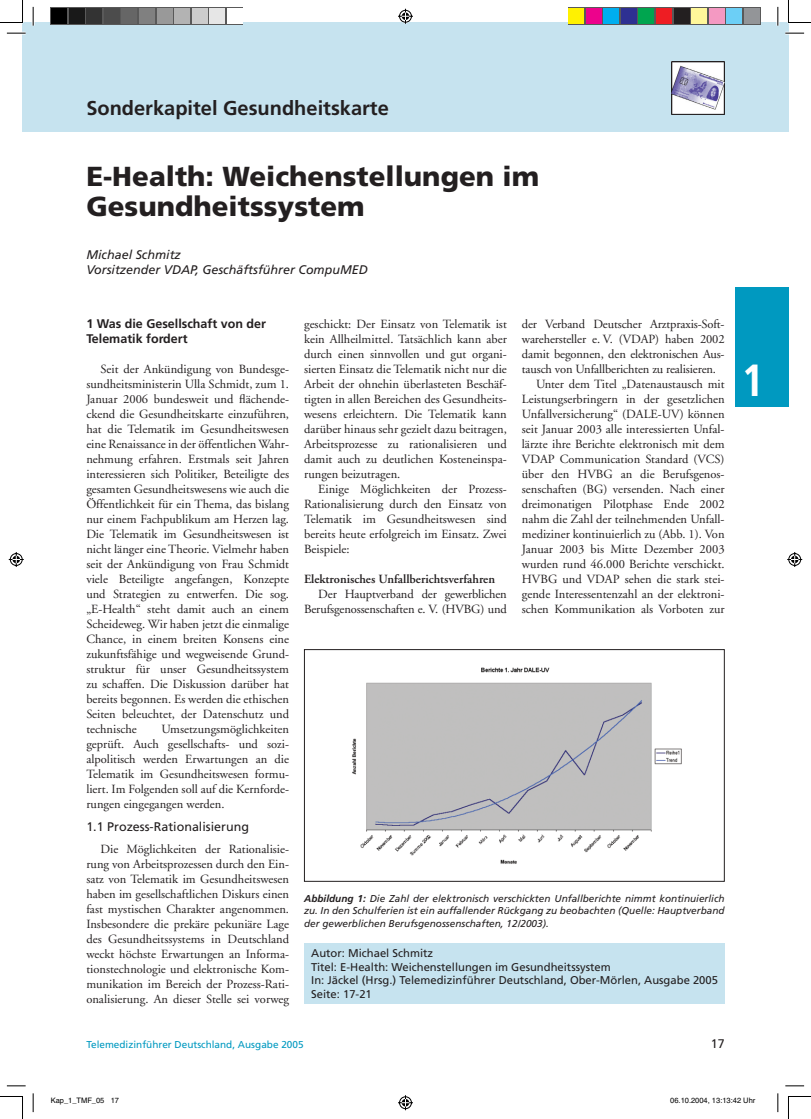
<style>
.page{position:relative;width:811px;height:1119px;background:#fff}
.page>*{position:absolute;margin:0;border:0;box-sizing:border-box;transform-origin:0 0}
.t1{font:700 condensed 45px "Frutiger";color:#fff}
.t2{font:900 27.5px/30px "Frutiger";color:#231f20}
.t3{font:700 20px "Frutiger";color:#231f20}
.t4{font:12.5px/15px "Adobe Garamond";color:#231f20;text-align:justify}
.t5{font:italic 12.5px/15px "Frutiger";color:#231f20}
.t6{font:700 12.5px/15px "Frutiger";color:#231f20}
.t7{font:600 12.5px "Adobe Garamond";color:#231f20}
.t8{font:12.5px "Frutiger";color:#231f20}
.t9{font:11.25px/13.5px "Frutiger";color:#231f20}
.t10{font:italic 10px/12.5px "Frutiger";color:#231f20;text-align:justify}
.t11{font:10px "Frutiger";color:#0099c0}
.t12{font:7.5px "Helvetica";color:#000}
.s1{font-weight:700}
</style>
<div class="page">
<div style="left:22px;top:23px;width:11px;height:109px;background:#c6e3ef"></div>
<div style="left:33px;top:23px;width:755px;height:109px;background:#c6e3ef"></div>
<img style="left:671px;top:61px;width:53px;height:54px">
<div style="left:735px;top:287px;width:53px;height:120px;background:#0099c0"></div>
<div style="left:304px;top:943px;width:420px;height:61px;background:#c6e3ef"></div>
<img style="left:352px;top:667px;width:330px;height:197px">
<div style="left:304px;top:649px;width:420px;height:232px;border:1px solid #231f20"></div>
<hr style="left:7px;top:32px;width:19px;height:3px;background:#fff">
<hr style="left:785px;top:32px;width:18px;height:3px;background:#fff">
<hr style="left:32px;top:7px;width:3px;height:19px;background:#fff">
<hr style="left:776px;top:7px;width:3px;height:19px;background:#fff">
<svg style="left:7px;top:33px;width:19px;height:1px"></svg>
<svg style="left:785px;top:33px;width:18px;height:1px"></svg>
<svg style="left:7px;top:1085px;width:19px;height:1px"></svg>
<svg style="left:785px;top:1085px;width:18px;height:1px"></svg>
<svg style="left:33px;top:7px;width:1px;height:19px"></svg>
<svg style="left:33px;top:1093px;width:1px;height:19px"></svg>
<svg style="left:777px;top:7px;width:1px;height:19px"></svg>
<svg style="left:777px;top:1093px;width:1px;height:19px"></svg>
<svg style="left:0;top:0;width:23px;height:23px"></svg>
<svg style="left:0;top:1096px;width:23px;height:23px"></svg>
<svg style="left:788px;top:0;width:22px;height:23px"></svg>
<svg style="left:788px;top:1096px;width:22px;height:23px"></svg>
<svg style="left:396px;top:8px;width:18px;height:16px"></svg>
<svg style="left:398px;top:1095px;width:15px;height:16px"></svg>
<svg style="left:8px;top:552px;width:16px;height:15px"></svg>
<svg style="left:787px;top:552px;width:16px;height:15px"></svg>
<svg style="left:51px;top:8px;width:192px;height:17px"></svg>
<div style="left:52px;top:9px;width:15px;height:15px;background:#000"></div>
<div style="left:69px;top:9px;width:15px;height:15px;background:#191919"></div>
<div style="left:87px;top:9px;width:15px;height:15px;background:#333"></div>
<div style="left:104px;top:9px;width:15px;height:15px;background:#4c4c4c"></div>
<div style="left:122px;top:9px;width:15px;height:15px;background:#666"></div>
<div style="left:139px;top:9px;width:15px;height:15px;background:#808080"></div>
<div style="left:157px;top:9px;width:15px;height:15px;background:#999"></div>
<div style="left:174px;top:9px;width:15px;height:15px;background:#b3b3b3"></div>
<div style="left:192px;top:9px;width:15px;height:15px;background:#ccc"></div>
<div style="left:209px;top:9px;width:15px;height:15px;background:#e6e6e6"></div>
<div style="left:227px;top:9px;width:15px;height:15px;background:#fff"></div>
<svg style="left:567px;top:8px;width:193px;height:17px"></svg>
<div style="left:568px;top:9px;width:15px;height:15px;background:#fff101"></div>
<div style="left:586px;top:9px;width:15px;height:15px;background:#ed028c"></div>
<div style="left:603px;top:9px;width:15px;height:15px;background:#00aeef"></div>
<div style="left:621px;top:9px;width:15px;height:15px;background:#2e3092"></div>
<div style="left:638px;top:9px;width:15px;height:15px;background:#00a54f"></div>
<div style="left:656px;top:9px;width:15px;height:15px;background:#ee1d23"></div>
<div style="left:673px;top:9px;width:15px;height:15px;background:#231f20"></div>
<div style="left:691px;top:9px;width:15px;height:15px;background:#fff79a"></div>
<div style="left:708px;top:9px;width:15px;height:15px;background:#f499c2"></div>
<div style="left:726px;top:9px;width:15px;height:15px;background:#6ccff6"></div>
<div style="left:743px;top:9px;width:15px;height:15px;background:#939598"></div>
<h3 class="t3" style="left:86px;top:100px;width:304px">Sonderkapitel Gesundheitskarte</h3>
<h2 class="t2" style="left:86px;top:163px;width:454px">E-Health: Weichenstellungen im<br>Gesundheitssystem</h2>
<p class="t5" style="left:86px;top:248px;width:283px">Michael Schmitz<br>Vorsitzender VDAP, Geschäftsführer CompuMED</p>
<p class="t6" style="left:86px;top:317px;width:181px">1 Was die Gesellschaft von der<br>Telematik fordert</p>
<p class="t4" style="left:86px;top:363px;width:204px;text-indent:14px">Seit der Ankündigung von Bundesge&shy;sundheitsministerin Ulla Schmidt, zum 1.<br>Januar 2006 bundesweit und flächende&shy;ckend die Gesundheitskarte einzuführen, hat die Telematik im Gesundheitswesen eine Renaissance in der öffentlichen Wahr&shy;nehmung erfahren. Erstmals seit Jahren interessieren sich Politiker, Beteiligte des gesamten Gesundheitswesens wie auch die Öffentlichkeit für ein Thema, das bislang nur einem Fachpublikum am Herzen lag.<br>Die Telematik im Gesundheitswesen ist nicht länger eine Theorie. Vielmehr haben seit der Ankündigung von Frau Schmidt viele Beteiligte angefangen, Konzepte und Strategien zu entwerfen. Die sog. „E-Health“ steht damit auch an einem Scheideweg. Wir haben jetzt die einmalige Chance, in einem breiten Konsens eine zukunftsfähige und wegweisende Grund&shy;struktur für unser Gesundheitssystem zu schaffen. Die Diskussion darüber hat bereits begonnen. Es werden die ethischen Seiten beleuchtet, der Datenschutz und technische</p>
<p class="t4" style="left:86px;top:723px;width:204px;text-indent:75px">Umsetzungsmöglichkeiten geprüft. Auch gesellschafts- und sozi&shy;alpolitisch werden Erwartungen an die Telematik im Gesundheitswesen formu&shy;liert. Im Folgenden soll auf die Kernforde&shy;rungen eingegangen werden.</p>
<p class="t8" style="left:86px;top:821px;width:164px">1.1 Prozess-Rationalisierung</p>
<p class="t4" style="left:86px;top:843px;width:204px;text-indent:14px">Die Möglichkeiten der Rationalisie&shy;rung von Arbeitsprozessen durch den Ein&shy;satz von Telematik im Gesundheitswesen haben im gesellschaftlichen Diskurs einen fast mystischen Charakter angenommen.<br>Insbesondere die prekäre pekuniäre Lage des Gesundheitssystems in Deutschland weckt höchste Erwartungen an Informa&shy;tionstechnologie und elektronische Kom&shy;munikation im Bereich der Prozess-Rati&shy;onalisierung. An dieser Stelle sei vorweg</p>
<p class="t4" style="left:304px;top:318px;width:204px">geschickt: Der Einsatz von Telematik ist kein Allheilmittel. Tatsächlich kann aber durch einen sinnvollen und gut organi&shy;sierten Einsatz die Telematik nicht nur die Arbeit der ohnehin überlasteten Beschäf&shy;tigten in allen Bereichen des Gesundheits&shy;wesens erleichtern. Die Telematik kann darüber hinaus sehr gezielt dazu beitragen, Arbeitsprozesse zu rationalisieren und damit auch zu deutlichen Kosteneinspa&shy;rungen beizutragen.</p>
<p class="t4" style="left:304px;top:483px;width:204px;text-indent:14px">Einige Möglichkeiten der Prozess-Rationalisierung durch den Einsatz von Telematik im Gesundheitswesen sind bereits heute erfolgreich im Einsatz. Zwei Beispiele:</p>
<p class="t7" style="left:304px;top:574px;width:192px">Elektronisches Unfallberichtsverfahren</p>
<p class="t4" style="left:304px;top:588px;width:204px;text-align:right">Der Hauptverband der gewerblichen<br>Berufsgenossenschaften e. V. (HVBG) und</p>
<p class="t4" style="left:521px;top:318px;width:204px">der Verband Deutscher Arztpraxis-Soft-</p>
<p class="t4" style="left:521px;top:333px;width:204px">warehersteller e. V. (VDAP) haben 2002</p>
<p class="t4" style="left:521px;top:348px;width:204px">damit begonnen, den elektronischen Aus-</p>
<p class="t4" style="left:521px;top:363px;width:196px">tausch von Unfallberichten zu realisieren.</p>
<p class="t4" style="left:536px;top:378px;width:190px">Unter dem Titel „Datenaustausch mit</p>
<p class="t4" style="left:521px;top:393px;width:204px">Leistungserbringern in der gesetzlichen</p>
<p class="t4" style="left:521px;top:408px;width:204px">Unfallversicherung“ (DALE-UV) können</p>
<p class="t4" style="left:521px;top:423px;width:204px">seit Januar 2003 alle interessierten Unfal-</p>
<p class="t4" style="left:521px;top:438px;width:204px">lärzte ihre Berichte elektronisch mit dem</p>
<p class="t4" style="left:521px;top:453px;width:204px">VDAP Communication Standard (VCS)</p>
<p class="t4" style="left:521px;top:468px;width:204px">über den HVBG an die Berufsgenos-</p>
<p class="t4" style="left:521px;top:483px;width:204px">senschaften (BG) versenden. Nach einer</p>
<p class="t4" style="left:521px;top:498px;width:204px">dreimonatigen Pilotphase Ende 2002</p>
<p class="t4" style="left:521px;top:513px;width:204px">nahm die Zahl der teilnehmenden Unfall-</p>
<p class="t4" style="left:521px;top:528px;width:204px">mediziner kontinuierlich zu (Abb. 1). Von</p>
<p class="t4" style="left:521px;top:543px;width:204px">Januar 2003 bis Mitte Dezember 2003</p>
<p class="t4" style="left:521px;top:558px;width:204px">wurden rund 46.000 Berichte verschickt.</p>
<p class="t4" style="left:521px;top:573px;width:204px">HVBG und VDAP sehen die stark stei-</p>
<p class="t4" style="left:521px;top:588px;width:204px">gende Interessentenzahl an der elektroni-</p>
<p class="t4" style="left:521px;top:603px;width:204px">schen Kommunikation als Vorboten zur</p>
<p class="t10" style="left:304px;top:892px;width:422px"><span class="s1">Abbildung 1:</span> Die Zahl der elektronisch verschickten Unfallberichte nimmt kontinuierlich zu. In den Schulferien ist ein auffallender Rückgang zu beobachten (Quelle: Hauptverband der gewerblichen Berufsgenossenschaften, 12/2003).</p>
<p class="t9" style="left:311px;top:947px;width:408px">Autor: Michael Schmitz<br>Titel: E-Health: Weichenstellungen im Gesundheitssystem<br>In: Jäckel (Hrsg.) Telemedizinführer Deutschland, Ober-Mörlen, Ausgabe 2005<br>Seite: 17-21</p>
<p class="t11" style="left:86px;top:1040px;width:219px">Telemedizinführer Deutschland, Ausgabe 2005</p>
<p class="t8" style="left:710px;top:1038px;width:15px">17</p>
<h1 class="t1" style="left:741px;top:362px;width:25px">1</h1>
<p class="t12" style="left:51px;top:1098px;width:70px">Kap_1_TMF_05 17</p>
<p class="t12" style="left:670px;top:1098px;width:87px">06.10.2004, 13:13:42 Uhr</p>
</div>
